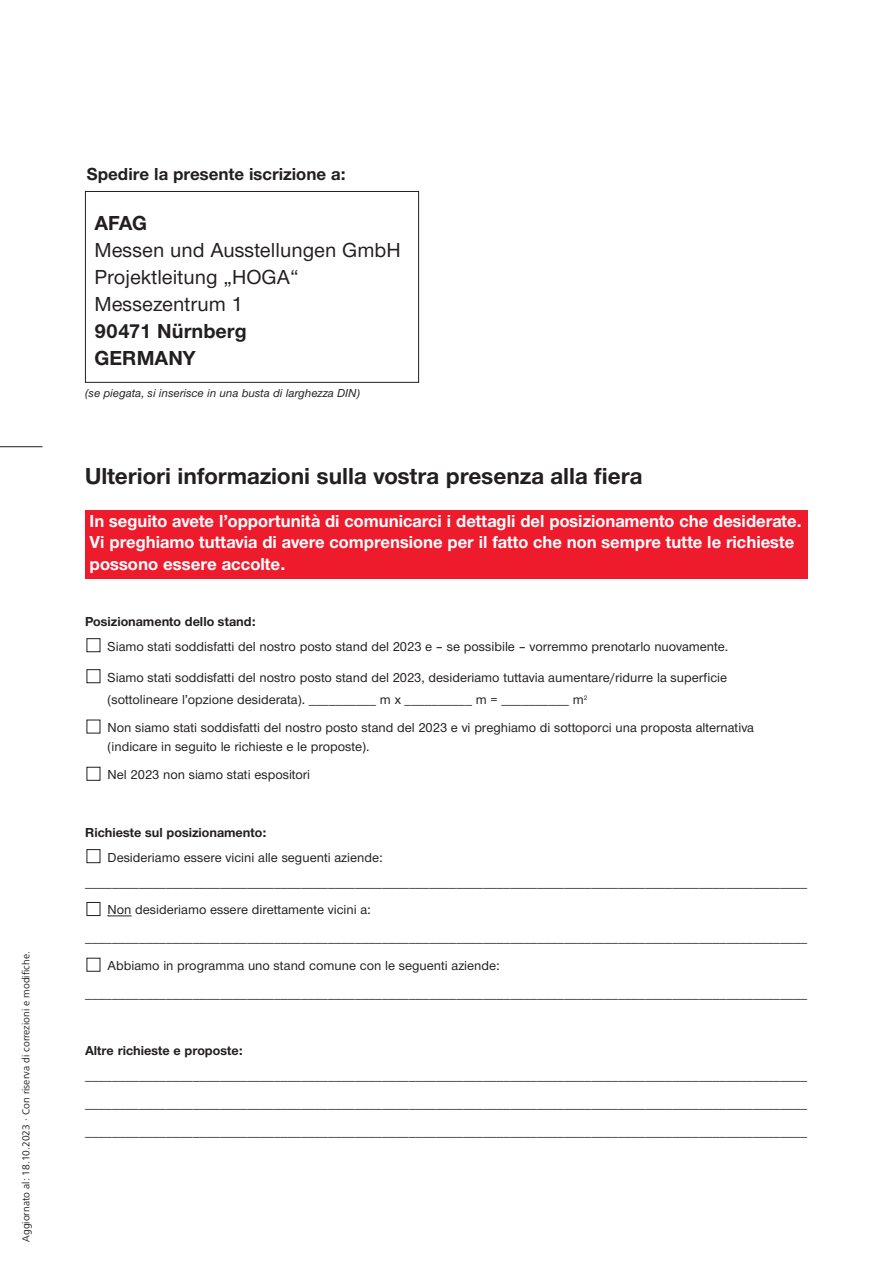
<style>
.page{position:relative;width:893px;height:1263px;background:#fff}
.page>*{position:absolute;margin:0;border:0;box-sizing:border-box;transform-origin:0 0}
.t1{font:700 24px "Nimbus Sans Novus T";color:#231f20}
.t2{font:500 21px/27px "Nimbus Sans Novus T";color:#231f20}
.t3{font:700 21px/27px "Nimbus Sans Novus T";color:#231f20}
.t4{font:700 18px/21.6px "Nimbus Sans Novus T";color:#fff}
.t5{font:700 18px "Nimbus Sans Novus T";color:#231f20}
.t6{font:500 13.5px/27.9px "Nimbus Sans Novus T";color:#231f20}
.t7{font:700 13.5px "Nimbus Sans Novus T";color:#231f20}
.t8{font:italic 500 12px "Nimbus Sans Novus T";color:#231f20}
.t9{font:10.5px "Frutiger Next LT";color:#231f20}
</style>
<div class="page">
<div style="left:85px;top:191px;width:334px;height:192px;border:1px solid #231f20"></div>
<hr style="left:0;top:446px;width:43px;height:1px;background:#231f20">
<svg style="left:108px;top:915px;width:24px;height:1px"></svg>
<svg style="left:86px;top:638px;width:15px;height:334px"></svg>
<div style="left:85px;top:510px;width:723px;height:69px;background:#ee1b2d"></div>
<p class="t9" style="left:22px;top:1242px;width:292px;rotate:-90deg">Aggiornato al: 18.10.2023 · Con riserva di correzioni e modifiche.</p>
<h3 class="t5" style="left:87px;top:168px;width:261px">Spedire la presente iscrizione a:</h3>
<h2 class="t3" style="left:94px;top:211px;width:54px">AFAG</h2>
<h2 class="t2" style="left:94px;top:238px;width:308px">Messen und Ausstellungen GmbH<br>Projektleitung „HOGA“<br>Messezentrum 1</h2>
<h2 class="t3" style="left:94px;top:319px;width:154px">90471 Nürnberg<br>GERMANY</h2>
<p class="t8" style="left:85px;top:388px;width:276px">(se piegata, si inserisce in una busta di larghezza DIN)</p>
<h1 class="t1" style="left:85px;top:468px;width:559px">Ulteriori informazioni sulla vostra presenza alla fiera</h1>
<h3 class="t4" style="left:90px;top:512px;width:714px">In seguito avete l’opportunità di comunicarci i dettagli del posizionamento che desiderate.<br>Vi preghiamo tuttavia di avere comprensione per il fatto che non sempre tutte le richieste possono essere accolte.</h3>
<p class="t7" style="left:85px;top:617px;width:172px">Posizionamento dello stand:</p>
<p class="t6" style="left:108px;top:633px;width:622px">Siamo stati soddisfatti del nostro posto stand del 2023 e – se possibile – vorremmo prenotarlo nuovamente.</p>
<p class="t6" style="left:108px;top:667px;width:621px;line-height:22.5px">Siamo stati soddisfatti del nostro posto stand del 2023, desideriamo tuttavia aumentare/ridurre la superficie (sottolineare l’opzione desiderata). __________ m x __________ m = __________ m<sup>2</sup></p>
<p class="t6" style="left:108px;top:719px;width:648px;line-height:19.4px">Non siamo stati soddisfatti del nostro posto stand del 2023 e vi preghiamo di sottoporci una proposta alternativa (indicare in seguito le richieste e le proposte).</p>
<p class="t6" style="left:108px;top:762px;width:204px">Nel 2023 non siamo stati espositori</p>
<p class="t7" style="left:85px;top:827px;width:183px">Richieste sul posizionamento:</p>
<p class="t6" style="left:85px;top:846px;width:724px;line-height:25px;text-indent:23px">Desideriamo essere vicini alle seguenti aziende: ___________________________________________________________________________________________________________</p>
<p class="t6" style="left:108px;top:897px;width:265px">Non desideriamo essere direttamente vicini a:</p>
<p class="t6" style="left:85px;top:925px;width:724px">___________________________________________________________________________________________________________</p>
<p class="t6" style="left:108px;top:953px;width:394px">Abbiamo in programma uno stand comune con le seguenti aziende:</p>
<p class="t6" style="left:85px;top:981px;width:724px">___________________________________________________________________________________________________________</p>
<p class="t7" style="left:85px;top:1046px;width:159px">Altre richieste e proposte:</p>
<p class="t6" style="left:85px;top:1063px;width:724px;text-align:justify">___________________________________________________________________________________________________________ ___________________________________________________________________________________________________________ ___________________________________________________________________________________________________________</p>
</div>
